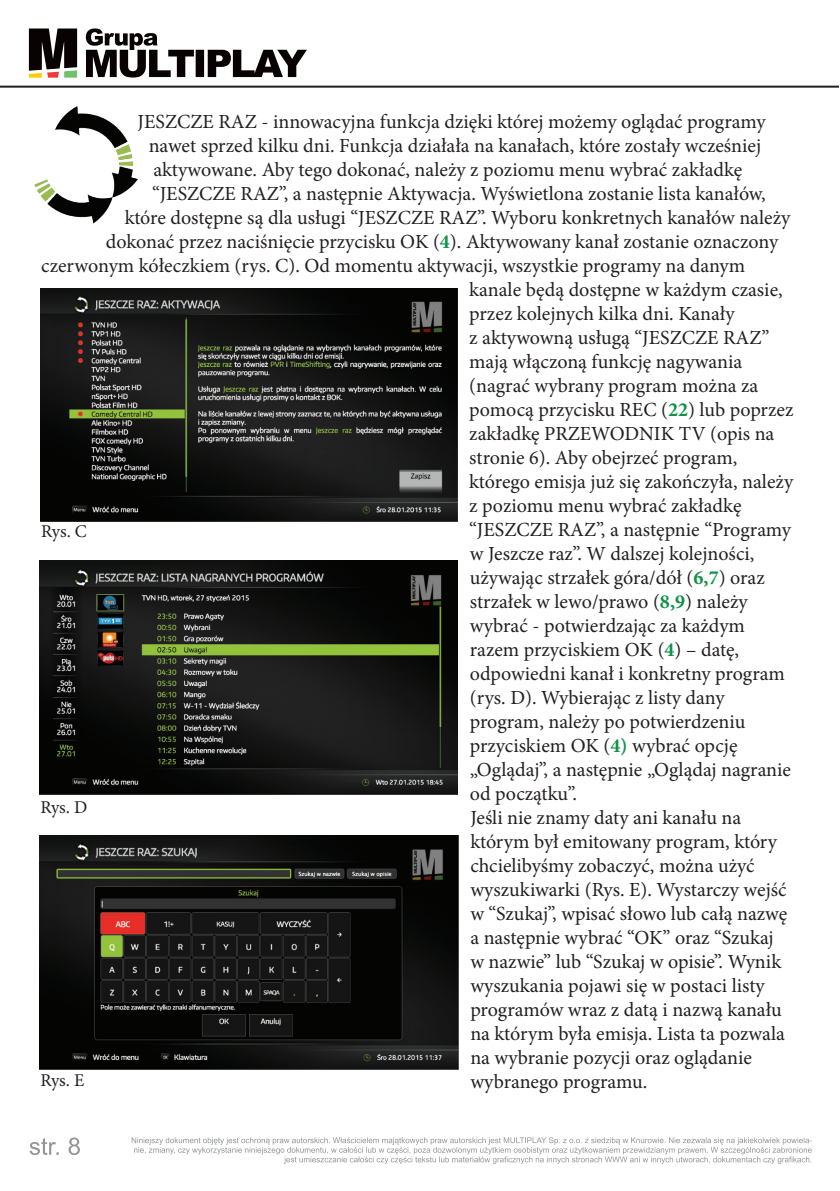
<style>
.page{position:relative;width:840px;height:1191px;background:#fff}
.page>*{position:absolute;margin:0;border:0;box-sizing:border-box;transform-origin:0 0}
.t1{font:20px "Minion Pro";color:#231f20}
.t2{font:18px "Minion Pro";letter-spacing:-.015em;color:#231f20}
.t3{font:8px "Arial";color:#939598}
.s1{font-weight:700;color:#109146}
</style>
<div class="page">
<svg style="left:86px;top:29px;width:221px;height:49px"></svg>
<svg style="left:29px;top:29px;width:48px;height:49px"></svg>
<hr style="left:1px;top:86px;width:837px;height:2px;background:#231f20">
<svg style="left:30px;top:1137px;width:50px;height:18px"></svg>
<svg style="left:132px;top:1137px;width:679px;height:27px"></svg>
<img style="left:40px;top:560px;width:417px;height:234px">
<img style="left:34px;top:107px;width:104px;height:117px">
<img style="left:40px;top:288px;width:417px;height:233px">
<img style="left:39px;top:835px;width:419px;height:234px">
<p class="t1" style="left:137px;top:108px;width:629px">JESZCZE RAZ - innowacyjna funkcja dzięki której możemy oglądać programy</p>
<p class="t1" style="left:149px;top:132px;width:613px">nawet sprzed kilku dni. Funkcja działała na kanałach, które zostały wcześniej</p>
<p class="t1" style="left:153px;top:156px;width:590px">aktywowane. Aby tego dokonać, należy z poziomu menu wybrać zakładkę</p>
<p class="t1" style="left:152px;top:180px;width:614px">“JESZCZE RAZ”, a następnie Aktywacja. Wyświetlona zostanie lista kanałów,</p>
<p class="t1" style="left:125px;top:204px;width:667px">które dostępne są dla usługi “JESZCZE RAZ”. Wyboru konkretnych kanałów należy</p>
<p class="t1" style="left:106px;top:228px;width:673px">dokonać przez naciśnięcie przycisku OK (<span class="s1">4</span>). Aktywowany kanał zostanie oznaczony</p>
<p class="t1" style="left:41px;top:252px;width:705px">czerwonym kółeczkiem (rys. C). Od momentu aktywacji, wszystkie programy na danym</p>
<p class="t1" style="left:469px;top:276px;width:314px">kanale będą dostępne w każdym czasie,</p>
<p class="t1" style="left:469px;top:300px;width:266px">przez kolejnych kilka dni. Kanały</p>
<p class="t1" style="left:469px;top:324px;width:301px">z aktywowną usługą “JESZCZE RAZ”</p>
<p class="t1" style="left:469px;top:348px;width:274px">mają włączoną funkcję nagywania</p>
<p class="t1" style="left:469px;top:372px;width:290px">(nagrać wybrany program można za</p>
<p class="t1" style="left:469px;top:396px;width:325px">pomocą przycisku REC (<span class="s1">22</span>) lub poprzez</p>
<p class="t1" style="left:469px;top:420px;width:306px">zakładkę PRZEWODNIK TV (opis na</p>
<p class="t1" style="left:469px;top:444px;width:269px">stronie 6). Aby obejrzeć program,</p>
<p class="t1" style="left:469px;top:468px;width:325px">którego emisja już się zakończyła, należy</p>
<p class="t1" style="left:469px;top:492px;width:273px">z poziomu menu wybrać zakładkę</p>
<p class="t1" style="left:469px;top:516px;width:323px">“JESZCZE RAZ”, a następnie “Programy</p>
<p class="t1" style="left:469px;top:540px;width:286px">w Jeszcze raz”. W dalszej kolejności,</p>
<p class="t1" style="left:469px;top:564px;width:296px">używając strzałek góra/dół (<span class="s1">6,7</span>) oraz</p>
<p class="t1" style="left:469px;top:588px;width:279px">strzałek w lewo/prawo (<span class="s1">8,9</span>) należy</p>
<p class="t1" style="left:469px;top:612px;width:276px">wybrać - potwierdzając za każdym</p>
<p class="t1" style="left:469px;top:636px;width:270px">razem przyciskiem OK (<span class="s1">4</span>) – datę,</p>
<p class="t1" style="left:469px;top:660px;width:316px">odpowiedni kanał i konkretny program</p>
<p class="t1" style="left:469px;top:684px;width:256px">(rys. D). Wybierając z listy dany</p>
<p class="t1" style="left:469px;top:708px;width:277px">program, należy po potwierdzeniu</p>
<p class="t1" style="left:469px;top:732px;width:269px">przyciskiem OK (<span class="s1">4)</span> wybrać opcję</p>
<p class="t1" style="left:469px;top:756px;width:322px">„Oglądaj”, a następnie „Oglądaj nagranie</p>
<p class="t1" style="left:469px;top:780px;width:109px">od początku”.</p>
<p class="t1" style="left:470px;top:804px;width:272px">Jeśli nie znamy daty ani kanału na</p>
<p class="t1" style="left:470px;top:828px;width:308px">którym był emitowany program, który</p>
<p class="t1" style="left:470px;top:852px;width:285px">chcielibyśmy zobaczyć, można użyć</p>
<p class="t1" style="left:470px;top:876px;width:318px">wyszukiwarki (Rys. E). Wystarczy wejść</p>
<p class="t1" style="left:470px;top:900px;width:318px">w “Szukaj”, wpisać słowo lub całą nazwę</p>
<p class="t1" style="left:470px;top:924px;width:305px">a następnie wybrać “OK” oraz “Szukaj</p>
<p class="t1" style="left:470px;top:948px;width:312px">w nazwie” lub “Szukaj w opisie”. Wynik</p>
<p class="t1" style="left:470px;top:972px;width:296px">wyszukania pojawi się w postaci listy</p>
<p class="t1" style="left:470px;top:996px;width:313px">programów wraz z datą i nazwą kanału</p>
<p class="t1" style="left:470px;top:1020px;width:316px">na którym była emisja. Lista ta pozwala</p>
<p class="t1" style="left:470px;top:1044px;width:283px">na wybranie pozycji oraz oglądanie</p>
<p class="t1" style="left:470px;top:1068px;width:178px">wybranego programu.</p>
<p class="t2" style="left:41px;top:519px;width:47px">Rys. C</p>
<p class="t2" style="left:40px;top:794px;width:48px">Rys. D</p>
<p class="t2" style="left:40px;top:1068px;width:45px">Rys. E</p>
<p class="t3" style="left:809px;top:1135px;width:4px">-</p>
</div>
